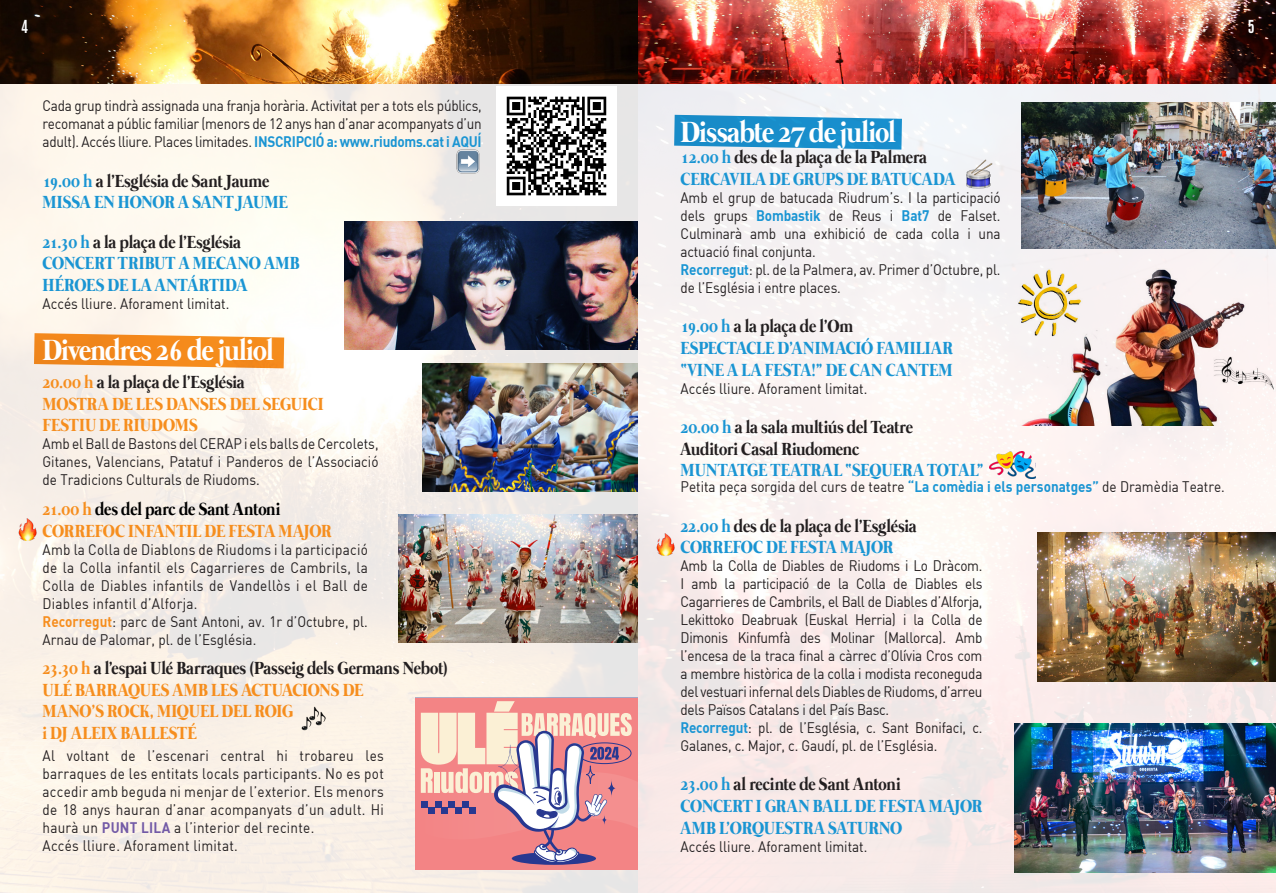
<style>
.page{position:relative;width:1276px;height:893px;background:#fff}
.page>*{position:absolute;margin:0;border:0;box-sizing:border-box;transform-origin:0 0}
.t1{font:700 30px "Mermaid";letter-spacing:-.03em;color:#fff;scale:.9 1}
.t2{font:700 18px "Mermaid";letter-spacing:-.015em;color:#231f20;scale:.9 1}
.t3{font:700 18px/21.6px "Mermaid";letter-spacing:.005em;color:#1a95d3;scale:.9 1}
.t4{font:700 18px "Mermaid";letter-spacing:.005em;color:#f68e1e;scale:.9 1}
.t5{font:700 18px "Mermaid";letter-spacing:-.01em;color:#000;scale:.9 1}
.t6{font:700 18px "Mermaid";letter-spacing:-.015em;color:#1a95d3;scale:.9 1}
.t7{font:15px/18px "DIN";color:#231f20;text-align:justify;scale:.9 1}
.t8{font:15px "DIN";letter-spacing:.02em;color:#231f20;scale:.9 1}
.t9{font:700 15px "Antonio";color:#fff}
.s1{font-family:"DIN Bold";color:#1a95d3}
.s2{color:#1a95d3}
.s3{color:#f68e1e}
.s4{font-family:"DIN Bold";color:#f68e1e}
.s5{font-family:"DIN Bold";color:#725aa6}
</style>
<div class="page">
<img style="left:638px;top:84px;width:638px;height:809px">
<img style="left:0;top:84px;width:638px;height:809px">
<img style="left:0;top:0;width:1276px;height:84px">
<svg style="left:34px;top:333px;width:250px;height:35px;background:#f39535"></svg>
<svg style="left:674px;top:115px;width:228px;height:35px;background:#3299cf"></svg>
<img style="left:1014px;top:724px;width:262px;height:149px">
<img style="left:1022px;top:102px;width:254px;height:147px">
<img style="left:1037px;top:533px;width:239px;height:148px">
<svg style="left:416px;top:698px;width:222px;height:172px;background:#e2a1a5"></svg>
<img style="left:497px;top:86px;width:119px;height:119px">
<img style="left:344px;top:222px;width:294px;height:127px">
<img style="left:398px;top:515px;width:240px;height:127px">
<img style="left:422px;top:364px;width:216px;height:127px">
<img style="left:1017px;top:269px;width:259px;height:156px">
<img style="left:456px;top:150px;width:23px;height:23px">
<img style="left:990px;top:451px;width:45px;height:28px">
<img style="left:17px;top:518px;width:22px;height:22px">
<img style="left:654px;top:534px;width:22px;height:22px">
<img style="left:302px;top:707px;width:23px;height:23px">
<img style="left:963px;top:159px;width:29px;height:29px">
<p class="t9" style="left:21px;top:15px;width:8px">4</p>
<p class="t9" style="left:1247px;top:15px;width:8px">5</p>
<p class="t7" style="left:43px;top:96px;width:489px">Cada grup tindrà assignada una franja horària. Activitat per a tots els públics, recomanat a públic familiar (menors de 12 anys han d’anar acompanyats d’un adult). Accés lliure. Places limitades. <span class="s1">INSCRIPCIÓ a: www.riudoms.cat i AQUÍ</span></p>
<p class="t2" style="left:43px;top:170px;width:254px"><span class="s2">19.00 h</span> a l’Església de Sant Jaume</p>
<p class="t3" style="left:43px;top:193px;width:274px">MISSA EN HONOR A SANT JAUME</p>
<p class="t2" style="left:43px;top:231px;width:222px"><span class="s2">21.30 h</span> a la plaça de l’Església</p>
<p class="t3" style="left:43px;top:254px;width:287px">CONCERT TRIBUT A MECANO AMB</p>
<p class="t3" style="left:43px;top:275px;width:229px">HÉROES DE LA ANTÁRTIDA</p>
<p class="t7" style="left:43px;top:294px;width:209px">Accés lliure. Aforament limitat.</p>
<p class="t1" style="left:43px;top:333px;width:258px">Divendres 26 de juliol</p>
<p class="t2" style="left:43px;top:372px;width:226px"><span class="s3">20.00 h</span> a la plaça de l’Església</p>
<p class="t4" style="left:43px;top:393px;width:314px">MOSTRA DE LES DANSES DEL SEGUICI</p>
<p class="t4" style="left:43px;top:415px;width:174px">FESTIU DE RIUDOMS</p>
<p class="t7" style="left:43px;top:435px;width:375px">Amb el Ball de Bastons del CERAP i els balls de Cercolets, Gitanes, Valencians, Patatuf i Panderos de l’Associació de Tradicions Culturals de Riudoms.</p>
<p class="t5" style="left:43px;top:499px;width:266px"><span class="s3">21.00 h</span> des del parc de Sant Antoni</p>
<p class="t4" style="left:43px;top:521px;width:323px">CORREFOC INFANTIL DE FESTA MAJOR</p>
<p class="t7" style="left:43px;top:540px;width:363px">Amb la Colla de Diablons de Riudoms i la participació de la Colla infantil els Cagarrieres de Cambrils, la Colla de Diables infantils de Vandellòs i el Ball de Diables infantil d’Alforja.</p>
<p class="t7" style="left:43px;top:612px;width:363px"><span class="s4">Recorregut</span>: parc de Sant Antoni, av. 1r d’Octubre, pl.<br>Arnau de Palomar, pl. de l’Església.</p>
<p class="t2" style="left:43px;top:658px;width:452px"><span class="s3">23.30 h</span> a l’espai Ulé Barraques (Passeig dels Germans Nebot)</p>
<p class="t4" style="left:43px;top:680px;width:358px">ULÉ BARRAQUES AMB LES ACTUACIONS DE</p>
<p class="t4" style="left:43px;top:701px;width:280px">MANO’S ROCK, MIQUEL DEL ROIG</p>
<p class="t4" style="left:43px;top:723px;width:173px">i DJ ALEIX BALLESTÉ</p>
<p class="t7" style="left:43px;top:746px;width:381px">Al voltant de l’escenari central hi trobareu les barraques de les entitats locals participants. No es pot accedir amb beguda ni menjar de l’exterior. Els menors de 18 anys hauran d’anar acompanyats d’un adult. Hi haurà un <span class="s5">PUNT LILA</span> a l’interior del recinte.</p>
<p class="t8" style="left:43px;top:836px;width:218px">Accés lliure. Aforament limitat.</p>
<p class="t1" style="left:680px;top:115px;width:241px">Dissabte 27 de juliol</p>
<p class="t2" style="left:680px;top:147px;width:275px"><span class="s2">12.00 h</span> des de la plaça de la Palmera</p>
<p class="t3" style="left:680px;top:169px;width:307px">CERCAVILA DE GRUPS DE BATUCADA</p>
<p class="t7" style="left:680px;top:188px;width:357px">Amb el grup de batucada Riudrum’s. I la participació dels grups <span class="s1">Bombastik</span> de Reus i <span class="s1">Bat7</span> de Falset.<br>Culminarà amb una exhibició de cada colla i una actuació final conjunta.</p>
<p class="t7" style="left:680px;top:260px;width:357px"><span class="s1">Recorregut</span>: pl. de la Palmera, av. Primer d’Octubre, pl. de l’Església i entre places.</p>
<p class="t2" style="left:680px;top:316px;width:193px"><span class="s2">19.00 h</span> a la plaça de l’Om</p>
<p class="t3" style="left:680px;top:338px;width:304px">ESPECTACLE D’ANIMACIÓ FAMILIAR</p>
<p class="t3" style="left:680px;top:360px;width:304px">“VINE A LA FESTA!” DE CAN CANTEM</p>
<p class="t7" style="left:680px;top:379px;width:209px">Accés lliure. Aforament limitat.</p>
<p class="t2" style="left:680px;top:417px;width:260px"><span class="s2">20.00 h</span> a la sala multiús del Teatre</p>
<p class="t2" style="left:680px;top:439px;width:200px">Auditori Casal Riudomenc</p>
<p class="t3" style="left:680px;top:461px;width:338px">MUNTATGE TEATRAL “SEQUERA TOTAL”</p>
<p class="t7" style="left:680px;top:477px;width:606px">Petita peça sorgida del curs de teatre <span class="s1">“La comèdia i els personatges”</span> de Dramèdia Teatre.</p>
<p class="t2" style="left:680px;top:515px;width:264px"><span class="s2">22.00 h</span> des de la plaça de l’Església</p>
<p class="t6" style="left:680px;top:537px;width:238px">CORREFOC DE FESTA MAJOR</p>
<p class="t7" style="left:680px;top:556px;width:337px">Amb la Colla de Diables de Riudoms i Lo Dràcom.<br>I amb la participació de la Colla de Diables els Cagarrieres de Cambrils, el Ball de Diables d’Alforja, Lekittoko Deabruak (Euskal Herria) i la Colla de Dimonis Kinfumfà des Molinar (Mallorca). Amb l’encesa de la traca final a càrrec d’Olívia Cros com a membre històrica de la colla i modista reconeguda del vestuari infernal dels Diables de Riudoms, d’arreu dels Països Catalans i del País Basc.</p>
<p class="t7" style="left:680px;top:718px;width:337px"><span class="s1">Recorregut</span>: pl. de l’Església, c. Sant Bonifaci, c.<br>Galanes, c. Major, c. Gaudí, pl. de l’Església.</p>
<p class="t2" style="left:680px;top:774px;width:246px"><span class="s2">23.00 h</span> al recinte de Sant Antoni</p>
<p class="t3" style="left:680px;top:796px;width:337px">CONCERT I GRAN BALL DE FESTA MAJOR<br>AMB L’ORQUESTRA SATURNO</p>
<p class="t7" style="left:680px;top:837px;width:209px">Accés lliure. Aforament limitat.</p>
</div>
